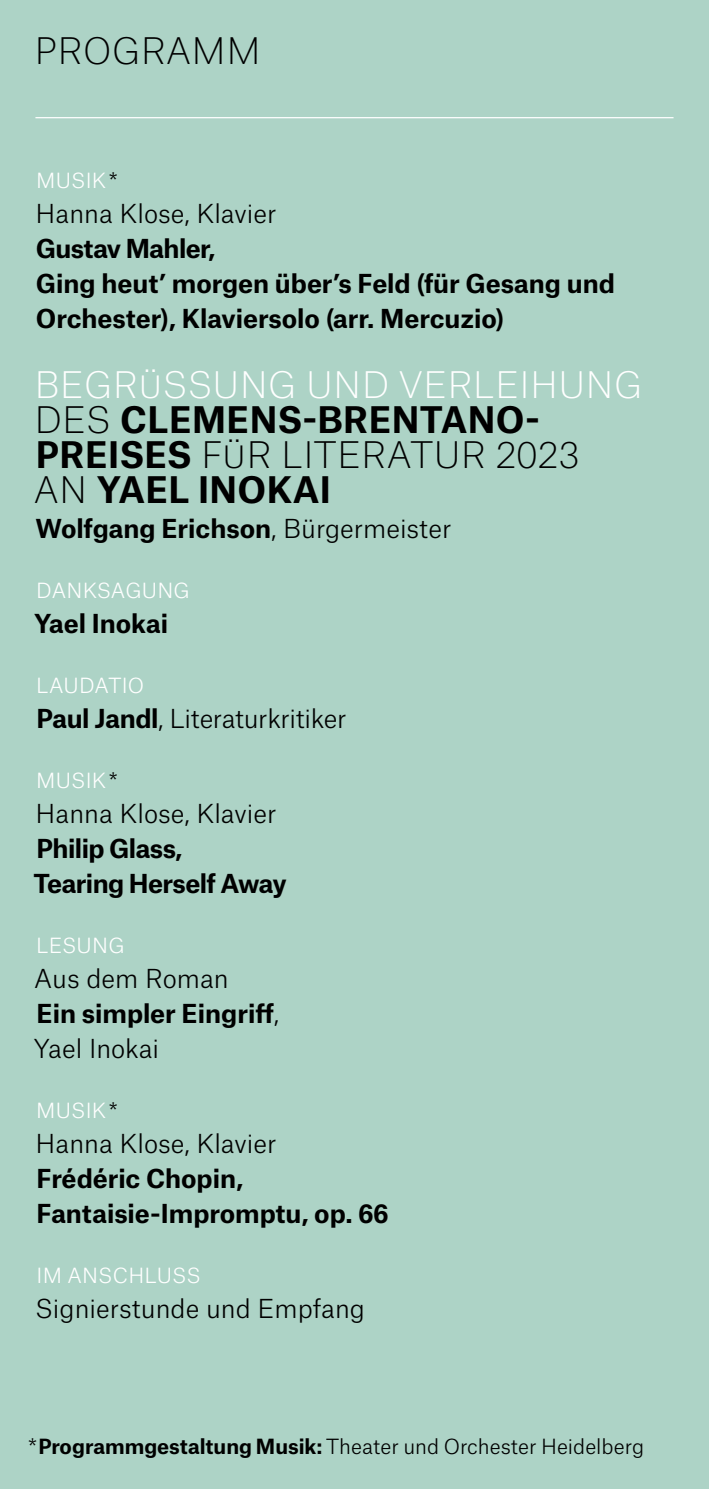
<style>
.page{position:relative;width:709px;height:1489px;background:#fff}
.page>*{position:absolute;margin:0;border:0;box-sizing:border-box;transform-origin:0 0}
.t1{font:700 35px/35px "Atlas Grotesk";letter-spacing:.01em;color:#000}
.t2{font:100 35px "Atlas Grotesk";letter-spacing:.01em;color:#000}
.t3{font:700 25px/35px "Atlas Grotesk";letter-spacing:-.005em;color:#000}
.t4{font:300 25px/35px "Atlas Grotesk";color:#000}
.t5{font:700 25px "Atlas Grotesk";letter-spacing:-.025em;color:#000}
.t6{font:300 20px "Atlas Grotesk";color:#000}
.t7{font:300 20px "Atlas Grotesk";letter-spacing:.01em;color:#fff}
.s1{color:#000}
.s2{font-weight:100;color:#fff}
.s3{font-weight:100}
.s4{font-weight:300}
.s5{font-weight:700}
</style>
<div class="page">
<div style="left:0;top:0;width:709px;height:1488px;background:#add3c6"></div>
<hr style="left:35px;top:117px;width:638px;height:1px;background:#fff">
<p class="t2" style="left:34px;top:24px;width:228px">PROGRAMM</p>
<p class="t7" style="left:36px;top:164px;width:83px">MUSIK <span class="s1">*</span></p>
<p class="t4" style="left:36px;top:193px;width:242px">Hanna Klose, Klavier</p>
<p class="t5" style="left:36px;top:228px;width:181px">Gustav Mahler,</p>
<p class="t3" style="left:36px;top:263px;width:580px">Ging heut’ morgen über’s Feld (für Gesang und<br>Orchester), Klaviersolo (arr. Mercuzio)</p>
<p class="t1" style="left:34px;top:363px;width:609px"><span class="s2">BEGRÜSSUNG UND VERLEIHUNG<br></span><span class="s3">DES</span> CLEMENS-BRENTANO-<br>PREISES <span class="s3">FÜR LITERATUR 2023</span></p>
<p class="t1" style="left:34px;top:468px;width:298px"><span class="s3">AN</span> YAEL INOKAI</p>
<p class="t3" style="left:35px;top:508px;width:418px">Wolfgang Erichson<span class="s4">, Bürgermeister</span></p>
<p class="t7" style="left:36px;top:574px;width:155px">DANKSAGUNG</p>
<p class="t3" style="left:34px;top:603px;width:135px">Yael Inokai</p>
<p class="t7" style="left:36px;top:669px;width:109px">LAUDATIO</p>
<p class="t4" style="left:37px;top:698px;width:311px"><span class="s5">Paul Jandl</span>, Literaturkritiker</p>
<p class="t7" style="left:36px;top:764px;width:83px">MUSIK <span class="s1">*</span></p>
<p class="t4" style="left:36px;top:793px;width:242px">Hanna Klose, Klavier</p>
<p class="t3" style="left:37px;top:828px;width:147px">Philip Glass,</p>
<p class="t5" style="left:33px;top:863px;width:255px">Tearing Herself Away</p>
<p class="t7" style="left:36px;top:929px;width:90px">LESUNG</p>
<p class="t4" style="left:34px;top:958px;width:247px">Aus dem Roman<br><span class="s5">Ein simpler Eingriff</span>,<br>Yael Inokai</p>
<p class="t7" style="left:36px;top:1094px;width:83px">MUSIK <span class="s1">*</span></p>
<p class="t4" style="left:36px;top:1123px;width:242px">Hanna Klose, Klavier</p>
<p class="t3" style="left:37px;top:1158px;width:208px">Frédéric Chopin,</p>
<p class="t3" style="left:37px;top:1193px;width:353px">Fantaisie-Impromptu, op. 66</p>
<p class="t7" style="left:37px;top:1259px;width:165px">IM ANSCHLUSS</p>
<p class="t4" style="left:35px;top:1288px;width:331px">Signierstunde und Empfang</p>
<p class="t6" style="left:28px;top:1429px;width:617px">* <span class="s5">Programmgestaltung Musik:</span> Theater und Orchester Heidelberg</p>
</div>
